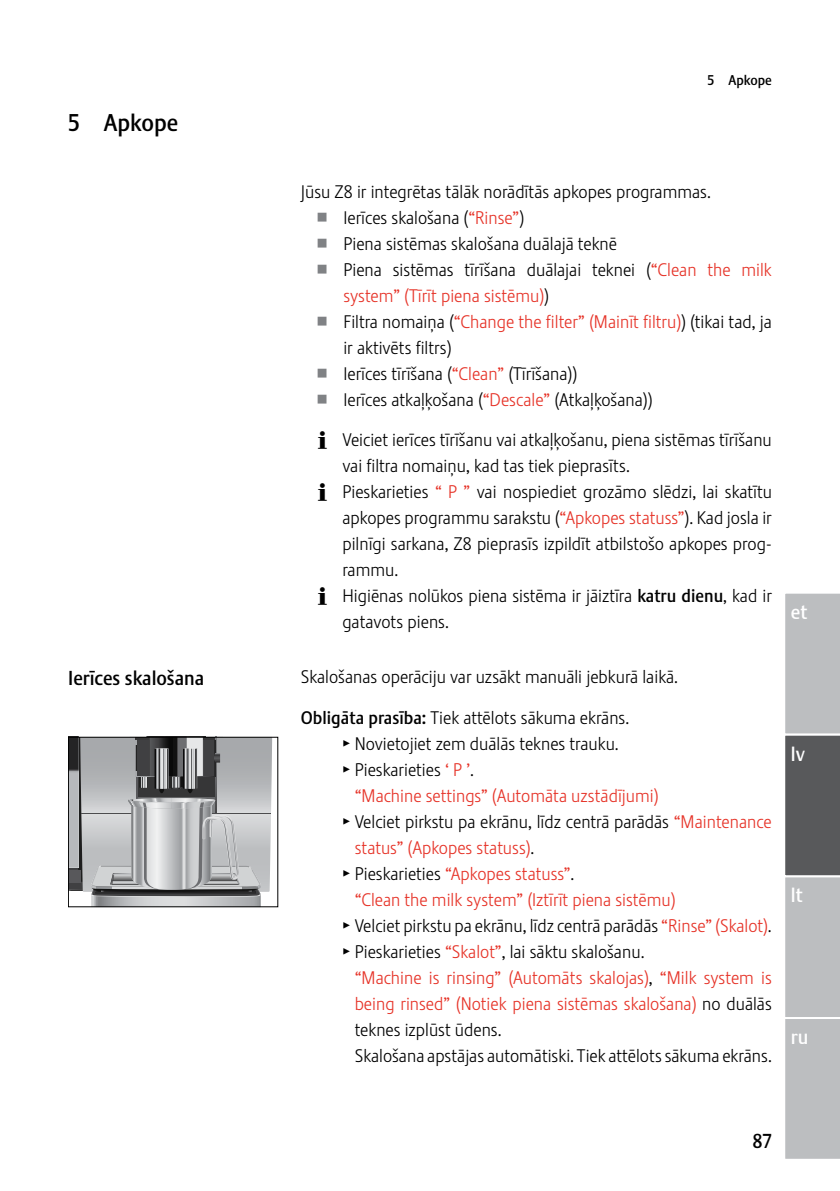
<style>
.page{position:relative;width:840px;height:1191px;background:#fff}
.page>*{position:absolute;margin:0;border:0;box-sizing:border-box;transform-origin:0 0}
.t1{font:24px "Stalemate Pro 2 J Medium";color:#000}
.t2{font:20px "Stalemate Pro 2 J Medium";color:#000}
.t3{font:20px "Stalemate LF";color:#fff}
.t4{font:18px/26px "Stalemate Pro 2 J Light";color:#000}
.t5{font:18px "Stalemate Pro 2 J Light";color:#e63328}
.t6{font:14px "Stalemate Pro 2 J Medium";color:#000}
.s1{font-family:"Jura Pict 2006";font-size:32px;color:#808285}
.s2{color:#e63328}
.s3{color:#000}
.s4{font-family:"Jura Pict 2006"}
.s5{font-family:"Stalemate Pro 2 J Medium"}
.s6{font-family:"Jura Pict 2006";color:#000}
</style>
<div class="page">
<svg style="left:785px;top:593px;width:54px;height:566px;background:#a4a6a8"></svg>
<svg style="left:70px;top:739px;width:202px;height:166px;background:#a7a8aa"></svg>
<div style="left:68px;top:737px;width:210px;height:170px;border:1px solid #000"></div>
<h1 class="t1" style="left:68px;top:109px;width:112px">5 Apkope</h1>
<p class="t2" style="left:68px;top:665px;width:138px">Ierīces skalošana</p>
<p class="t6" style="left:707px;top:72px;width:66px">5 Apkope</p>
<p class="t4" style="left:300px;top:179px;width:411px">Jūsu Z8 ir integrētas tālāk norādītās apkopes programmas.</p>
<p class="t4" style="left:317px;top:205px;width:208px"><span class="s1">U</span> Ierīces skalošana (<span class="s2">“Rinse”</span>)</p>
<p class="t4" style="left:317px;top:231px;width:300px"><span class="s1">U</span> Piena sistēmas skalošana duālajā teknē</p>
<p class="t4" style="left:317px;top:257px;width:455px"><span class="s1">U</span> Piena sistēmas tīrīšana duālajai teknei (<span class="s2">“Clean the milk</span></p>
<p class="t5" style="left:343px;top:285px;width:207px">system” (Tīrīt piena sistēmu)<span class="s3">)</span></p>
<p class="t5" style="left:317px;top:311px;width:455px"><span class="s1">U</span> <span class="s3">Filtra nomaiņa (</span>“Change the filter” (Mainīt filtru)<span class="s3">) (tikai tad, ja</span></p>
<p class="t4" style="left:343px;top:335px;width:110px">ir aktivēts filtrs)</p>
<p class="t4" style="left:317px;top:361px;width:261px"><span class="s1">U</span> Ierīces tīrīšana (<span class="s2">“Clean”</span> (Tīrīšana))</p>
<p class="t4" style="left:317px;top:387px;width:336px"><span class="s1">U</span> Ierīces atkaļķošana (<span class="s2">“Descale”</span> (Atkaļķošana))</p>
<p class="t4" style="left:318px;top:427px;width:455px"><span class="s4">E</span> Veiciet ierīces tīrīšanu vai atkaļķošanu, piena sistēmas tīrīšanu</p>
<p class="t4" style="left:342px;top:453px;width:289px">vai filtra nomaiņu, kad tas tiek pieprasīts.</p>
<p class="t4" style="left:318px;top:479px;width:455px"><span class="s4">E</span> Pieskarieties <span class="s2">“ P ”</span> vai nospiediet grozāmo slēdzi, lai skatītu</p>
<p class="t4" style="left:342px;top:505px;width:430px">apkopes programmu sarakstu (<span class="s2">“Apkopes statuss”</span>). Kad josla ir</p>
<p class="t4" style="left:342px;top:531px;width:430px">pilnīgi sarkana, Z8 pieprasīs izpildīt atbilstošo apkopes prog-</p>
<p class="t4" style="left:342px;top:557px;width:57px">rammu.</p>
<p class="t4" style="left:318px;top:583px;width:455px"><span class="s4">E</span> Higiēnas nolūkos piena sistēma ir jāiztīra <span class="s5">katru dienu</span>, kad ir</p>
<p class="t4" style="left:342px;top:609px;width:108px">gatavots piens.</p>
<p class="t4" style="left:300px;top:664px;width:378px">Skalošanas operāciju var uzsākt manuāli jebkurā laikā.</p>
<p class="t4" style="left:343px;top:704px;width:287px;text-indent:-43px"><span class="s5">Obligāta prasība:</span> Tiek attēlots sākuma ekrāns.<br><span class="s4">T</span> Novietojiet zem duālās teknes trauku.<br><span class="s4">T</span> Pieskarieties <span class="s2">‘ P ’</span>.</p>
<p class="t5" style="left:354px;top:784px;width:305px">“Machine settings” (Automāta uzstādījumi)</p>
<p class="t4" style="left:343px;top:808px;width:430px"><span class="s4">T</span> Velciet pirkstu pa ekrānu, līdz centrā parādās <span class="s2">“Maintenance</span></p>
<p class="t5" style="left:354px;top:836px;width:181px">status” (Apkopes statuss)<span class="s3">.</span></p>
<p class="t5" style="left:343px;top:862px;width:232px"><span class="s6">T</span> <span class="s3">Pieskarieties</span> “Apkopes statuss”<span class="s3">.</span></p>
<p class="t5" style="left:354px;top:888px;width:322px">“Clean the milk system” (Iztīrīt piena sistēmu)</p>
<p class="t4" style="left:343px;top:912px;width:430px"><span class="s4">T</span> Velciet pirkstu pa ekrānu, līdz centrā parādās <span class="s2">“Rinse” (Skalot)</span>.</p>
<p class="t4" style="left:343px;top:938px;width:302px"><span class="s4">T</span> Pieskarieties <span class="s2">“Skalot”</span>, lai sāktu skalošanu.</p>
<p class="t5" style="left:354px;top:966px;width:418px">“Machine is rinsing” (Automāts skalojas)<span class="s3">,</span> “Milk system is</p>
<p class="t5" style="left:354px;top:992px;width:418px">being rinsed” (Notiek piena sistēmas skalošana) <span class="s3">no duālās</span></p>
<p class="t4" style="left:354px;top:1016px;width:148px">teknes izplūst ūdens.</p>
<p class="t4" style="left:354px;top:1042px;width:418px">Skalošana apstājas automātiski. Tiek attēlots sākuma ekrāns.</p>
<p class="t3" style="left:790px;top:599px;width:18px">et</p>
<p class="t3" style="left:790px;top:741px;width:16px">lv</p>
<p class="t3" style="left:790px;top:883px;width:13px">lt</p>
<p class="t3" style="left:790px;top:1025px;width:19px">ru</p>
<p class="t2" style="left:752px;top:1129px;width:21px">87</p>
</div>
